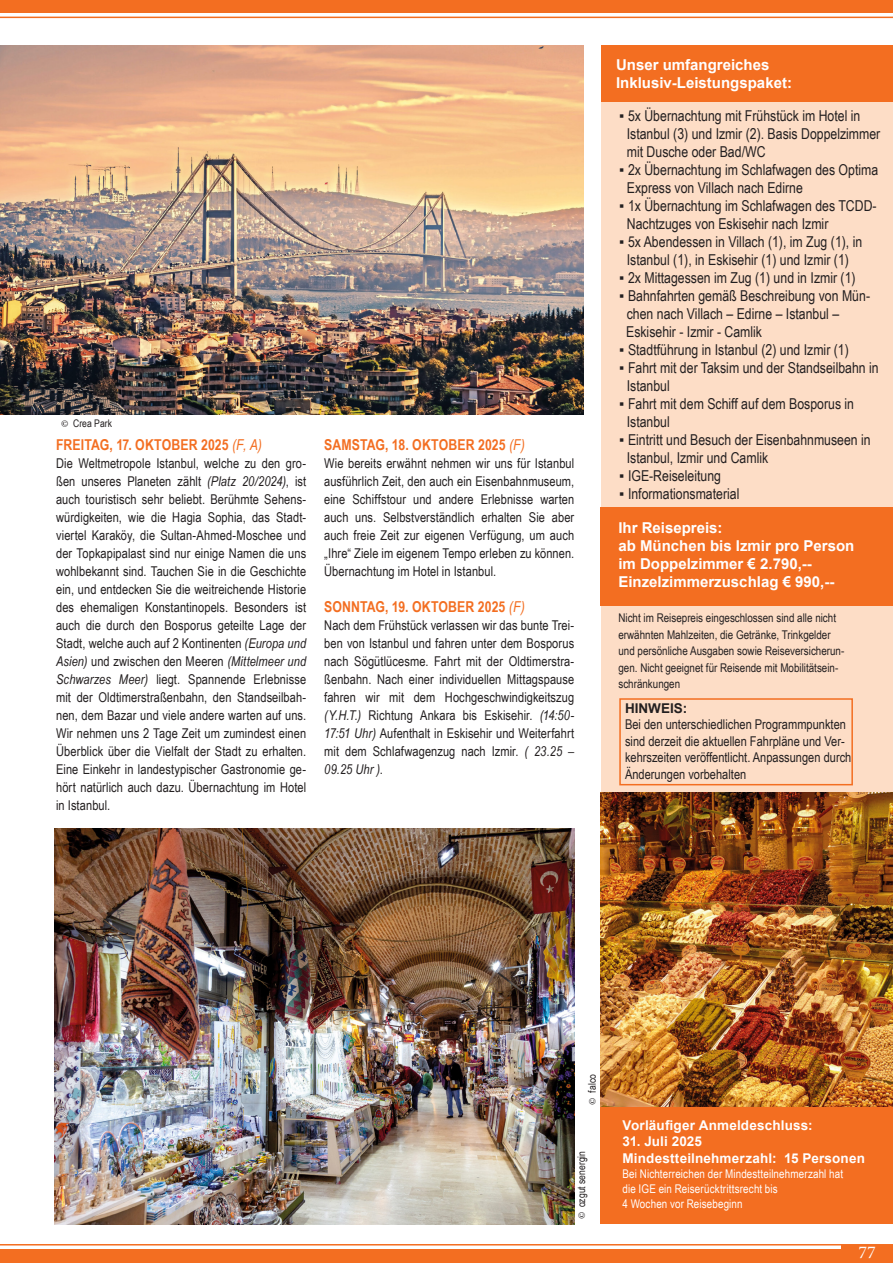
<style>
.page{position:relative;width:893px;height:1263px;background:#fff}
.page>*{position:absolute;margin:0;border:0;box-sizing:border-box;transform-origin:0 0}
.t1{font:18px "Minion Pro";color:#fff}
._5-Paket_Inhalt{font:15px/18px "Arial Narrow";color:#231f20}
._5-Leistungspaket_Reisepreis_Reisetermin{font:700 15px/18px "Arial";color:#fff}
._4-Datum_im_Fliesstext_R{font:700 15px "Arial Narrow";letter-spacing:.005em;color:#f36e21}
._3-Fliesstext_R{font:13.5px/18px "Arial Narrow";letter-spacing:.005em;color:#231f20;text-align:justify}
._8-_Möbilität{font:13.5px/16.5px "Arial Narrow";color:#231f20}
._9-_Anmeldeschluss{font:700 13.5px "Arial";letter-spacing:.015em;color:#fff}
._8-_Möbilität-2{font:700 13.5px "Arial";color:#231f20}
._8-_Möbilität-3{font:12px/16.5px "Arial Narrow";color:#231f20}
._9-Anmeldschlusszeit{font:12px "Arial Narrow";letter-spacing:.01em;color:#fff}
.t2{font:10.5px "Arial Narrow";color:#231f20}
.s1{font-family:"Minion Pro"}
.s2{font-weight:400;font-style:italic}
.s3{font-style:italic}
</style>
<div class="page">
<div style="left:601px;top:54px;width:292px;height:1154px;background:#fdddc6"></div>
<div style="left:0;top:1249px;width:893px;height:14px;background:#f36e21"></div>
<hr style="left:0;top:1244px;width:893px;height:1px;background:#f36e21">
<hr style="left:0;top:17px;width:893px;height:1px;background:#f36e21">
<div style="left:0;top:0;width:893px;height:12px;background:#f36e21"></div>
<div style="left:601px;top:45px;width:292px;height:57px;background:#f36e21"></div>
<div style="left:841px;top:1245px;width:51px;height:18px;background:#f36e21"></div>
<div style="left:601px;top:1107px;width:292px;height:117px;background:#f36e21"></div>
<div style="left:601px;top:507px;width:292px;height:99px;background:#f36e21"></div>
<img style="left:0;top:45px;width:583px;height:369px">
<img style="left:54px;top:828px;width:520px;height:396px">
<img style="left:601px;top:792px;width:292px;height:315px">
<div style="left:619px;top:698px;width:234px;height:87px;border:2px solid #f36e21"></div>
<p class="t2" style="left:61px;top:415px;width:52px"><span class="s1">©</span> Crea Park</p>
<p class="_4-Datum_im_Fliesstext_R" style="left:56px;top:433px;width:207px">FREITAG, 17. OKTOBER 2025 <span class="s2">(F, A)</span></p>
<p class="_3-Fliesstext_R" style="left:56px;top:454px;width:252px">Die Weltmetropole Istanbul, welche zu den gro&shy;ßen unseres Planeten zählt <span class="s3">(Platz 20/2024)</span>, ist auch touristisch sehr beliebt. Berühmte Sehens&shy;würdigkeiten, wie die Hagia Sophia, das Stadt&shy;viertel Karaköy, die Sultan-Ahmed-Moschee und der Topkapipalast sind nur einige Namen die uns wohlbekannt sind. Tauchen Sie in die Geschichte ein, und entdecken Sie die weitreichende Historie des ehemaligen Konstantinopels. Besonders ist auch die durch den Bosporus geteilte Lage der Stadt, welche auch auf 2 Kontinenten <span class="s3">(Europa und Asien)</span> und zwischen den Meeren <span class="s3">(Mittelmeer und Schwarzes Meer)</span> liegt. Spannende Erlebnisse mit der Oldtimerstraßenbahn, den Standseilbah&shy;nen, dem Bazar und viele andere warten auf uns.<br>Wir nehmen uns 2 Tage Zeit um zumindest einen Überblick über die Vielfalt der Stadt zu erhalten.<br>Eine Einkehr in landestypischer Gastronomie ge&shy;hört natürlich auch dazu. Übernachtung im Hotel in Istanbul.</p>
<p class="_4-Datum_im_Fliesstext_R" style="left:324px;top:433px;width:202px">SAMSTAG, 18. OKTOBER 2025 <span class="s2">(F)</span></p>
<p class="_3-Fliesstext_R" style="left:324px;top:454px;width:252px">Wie bereits erwähnt nehmen wir uns für Istanbul ausführlich Zeit, den auch ein Eisenbahnmuseum, eine Schiffstour und andere Erlebnisse warten auch uns. Selbstverständlich erhalten Sie aber auch freie Zeit zur eigenen Verfügung, um auch „Ihre“ Ziele im eigenem Tempo erleben zu können.<br>Übernachtung im Hotel in Istanbul.</p>
<p class="_4-Datum_im_Fliesstext_R" style="left:324px;top:595px;width:202px">SONNTAG, 19. OKTOBER 2025 <span class="s2">(F)</span></p>
<p class="_3-Fliesstext_R" style="left:324px;top:616px;width:252px">Nach dem Frühstück verlassen wir das bunte Trei&shy;ben von Istanbul und fahren unter dem Bosporus nach Sögütlücesme. Fahrt mit der Oldtimerstra&shy;ßenbahn. Nach einer individuellen Mittagspause fahren wir mit dem Hochgeschwindigkeitszug <span class="s3">(Y.H.T.)</span> Richtung Ankara bis Eskisehir. <span class="s3">(14:50- 17:51 Uhr)</span> Aufenthalt in Eskisehir und Weiterfahrt mit dem Schlafwagenzug nach Izmir. <span class="s3">( 23.25 – 09.25 Uhr )</span>.</p>
<p class="_5-Leistungspaket_Reisepreis_Reisetermin" style="left:616px;top:56px;width:177px">Unser umfangreiches<br>Inklusiv-Leistungspaket:</p>
<p class="_5-Paket_Inhalt" style="left:627px;top:106px;width:255px;text-indent:-8px">▪ 5x Übernachtung mit Frühstück im Hotel in<br>Istanbul (3) und Izmir (2). Basis Doppelzimmer mit Dusche oder Bad/WC</p>
<p class="_5-Paket_Inhalt" style="left:627px;top:160px;width:253px;text-indent:-8px">▪ 2x Übernachtung im Schlafwagen des Optima<br>Express von Villach nach Edirne</p>
<p class="_5-Paket_Inhalt" style="left:627px;top:196px;width:251px;text-indent:-8px">▪ 1x Übernachtung im Schlafwagen des TCDD-<br>Nachtzuges von Eskisehir nach Izmir</p>
<p class="_5-Paket_Inhalt" style="left:619px;top:232px;width:245px;text-align:center">▪ 5x Abendessen in Villach (1), im Zug (1), in<br>Istanbul (1), in Eskisehir (1) und Izmir (1)</p>
<p class="_5-Paket_Inhalt" style="left:619px;top:268px;width:238px">▪ 2x Mittagessen im Zug (1) und in Izmir (1)</p>
<p class="_5-Paket_Inhalt" style="left:627px;top:286px;width:245px;text-indent:-8px">▪ Bahnfahrten gemäß Beschreibung von Mün&shy;chen nach Villach – Edirne – Istanbul –</p>
<p class="_5-Paket_Inhalt" style="left:626px;top:322px;width:137px">Eskisehir - Izmir - Camlik</p>
<p class="_5-Paket_Inhalt" style="left:619px;top:340px;width:231px">▪ Stadtführung in Istanbul (2) und Izmir (1)</p>
<p class="_5-Paket_Inhalt" style="left:627px;top:358px;width:253px;text-indent:-8px">▪ Fahrt mit der Taksim und der Standseilbahn in<br>Istanbul</p>
<p class="_5-Paket_Inhalt" style="left:627px;top:394px;width:229px;text-indent:-8px">▪ Fahrt mit dem Schiff auf dem Bosporus in<br>Istanbul</p>
<p class="_5-Paket_Inhalt" style="left:627px;top:430px;width:245px;text-indent:-8px">▪ Eintritt und Besuch der Eisenbahnmuseen in<br>Istanbul, Izmir und Camlik</p>
<p class="_5-Paket_Inhalt" style="left:619px;top:466px;width:103px">▪ IGE-Reiseleitung</p>
<p class="_5-Paket_Inhalt" style="left:619px;top:484px;width:122px">▪ Informationsmaterial</p>
<p class="_5-Leistungspaket_Reisepreis_Reisetermin" style="left:618px;top:519px;width:106px">Ihr Reisepreis:</p>
<p class="_5-Leistungspaket_Reisepreis_Reisetermin" style="left:618px;top:537px;width:237px">ab München bis Izmir pro Person</p>
<p class="_5-Leistungspaket_Reisepreis_Reisetermin" style="left:618px;top:555px;width:195px">im Doppelzimmer € 2.790,--</p>
<p class="_5-Leistungspaket_Reisepreis_Reisetermin" style="left:618px;top:573px;width:217px">Einzelzimmerzuschlag € 990,--</p>
<p class="_8-_Möbilität-3" style="left:618px;top:609px;width:227px">Nicht im Reisepreis eingeschlossen sind alle nicht erwähnten Mahlzeiten, die Getränke, Trinkgelder und persönliche Ausgaben sowie Reiseversicherun&shy;gen. Nicht geeignet für Reisende mit Mobilitätsein&shy;schränkungen</p>
<p class="_8-_Möbilität-2" style="left:625px;top:698px;width:64px">HINWEIS:</p>
<p class="_8-_Möbilität" style="left:625px;top:715px;width:228px">Bei den unterschiedlichen Programmpunkten sind derzeit die aktuellen Fahrpläne und Ver&shy;kehrszeiten veröffentlicht. Anpassungen durch Änderungen vorbehalten</p>
<p class="t2" style="left:584px;top:1105px;width:32px;rotate:-90deg"><span class="s1">©</span> falco</p>
<p class="t2" style="left:574px;top:1219px;width:70px;rotate:-90deg"><span class="s1">©</span> ozgut senergin</p>
<p class="_9-_Anmeldeschluss" style="left:622px;top:1115px;width:192px">Vorläufiger Anmeldeschluss:</p>
<p class="_9-_Anmeldeschluss" style="left:622px;top:1132px;width:81px">31. Juli 2025</p>
<p class="_9-_Anmeldeschluss" style="left:622px;top:1148px;width:244px">Mindestteilnehmerzahl: 15 Personen</p>
<p class="_9-Anmeldschlusszeit" style="left:622px;top:1165px;width:222px">Bei Nichterreichen der Mindestteilnehmerzahl hat</p>
<p class="_9-Anmeldschlusszeit" style="left:622px;top:1180px;width:157px">die IGE ein Reiserücktrittsrecht bis</p>
<p class="_9-Anmeldschlusszeit" style="left:622px;top:1195px;width:122px">4 Wochen vor Reisebeginn</p>
<h1 class="t1" style="left:858px;top:1240px;width:19px">77</h1>
</div>
